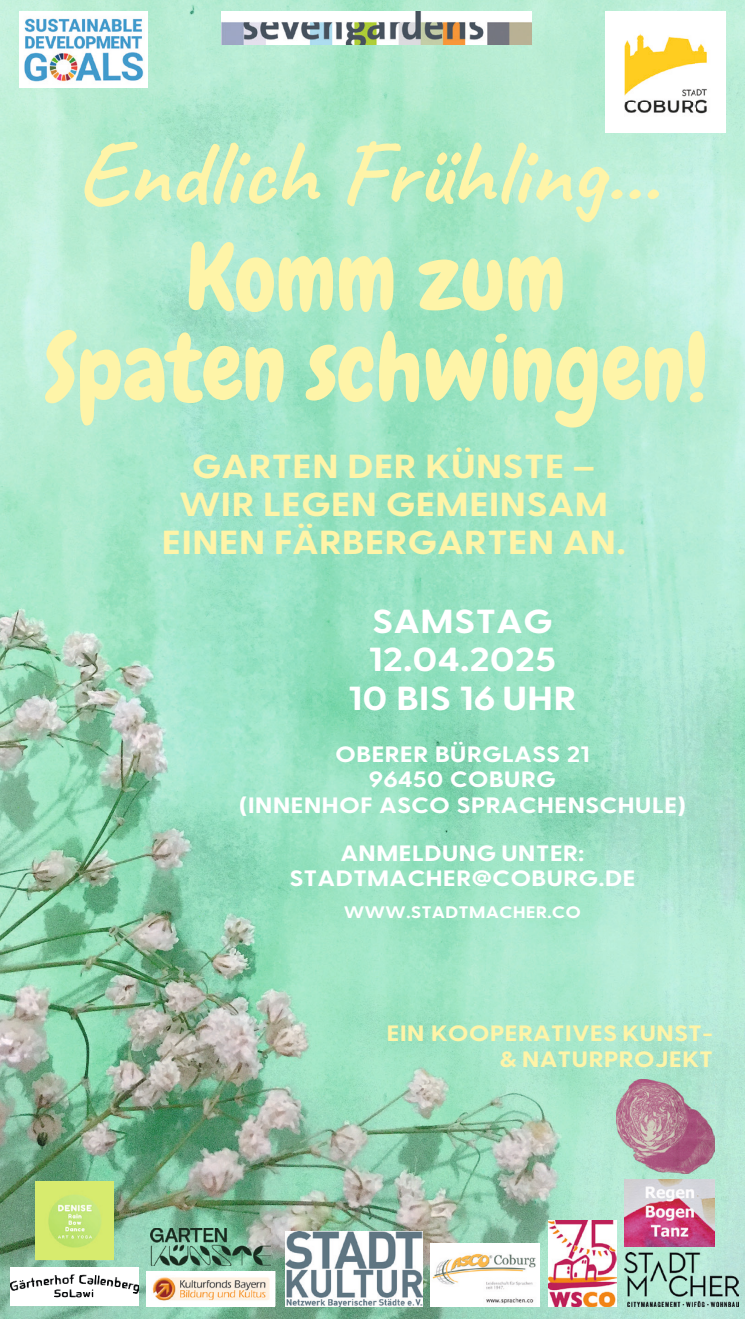
<style>
.page{position:relative;width:745px;height:1319px;background:#fff}
.page>*{position:absolute;margin:0;border:0;box-sizing:border-box;transform-origin:0 0}
.t1{font:91.75px/90.2px "Chewy";color:#fef4a8;text-align:center}
.t2{font:700 91.75px "Caveat";color:#fef4a8}
.t3{font:700 33.25px/37.8px "Greycliff CF";color:#fef4a8;text-align:center;scale:1.15 1}
.t4{font:700 33.25px/38.2px "Greycliff CF";color:#fff;text-align:center;scale:1.15 1}
.t5{font:700 22.25px/25.5px "Greycliff CF";color:#fff;text-align:center;scale:1.15 1}
.t6{font:700 22.25px/25.5px "Greycliff CF";color:#fef4a8;text-align:right;scale:1.15 1}
.t7{font:700 16.75px "Greycliff CF";color:#fff;scale:1.15 1}
</style>
<div class="page">
<img style="left:0;top:0;width:744px;height:1318px">
<img style="left:624px;top:1251px;width:114px;height:54px">
<img style="left:147px;top:1271px;width:128px;height:34px">
<img style="left:605px;top:12px;width:120px;height:120px">
<img style="left:20px;top:12px;width:128px;height:76px">
<img style="left:221px;top:12px;width:310px;height:33px">
<img style="left:35px;top:1181px;width:79px;height:78px">
<img style="left:151px;top:1227px;width:120px;height:38px">
<img style="left:11px;top:1267px;width:127px;height:38px">
<img style="left:147px;top:1270px;width:128px;height:1px">
<img style="left:285px;top:1231px;width:137px;height:74px">
<img style="left:430px;top:1242px;width:109px;height:63px">
<img style="left:615px;top:1078px;width:99px;height:95px">
<img style="left:547px;top:1220px;width:68px;height:85px">
<img style="left:624px;top:1178px;width:90px;height:68px">
<img style="left:624px;top:1252px;width:113px;height:53px">
<h1 class="t2" style="left:75px;top:114px;width:584px">Endlich Frühling...</h1>
<h1 class="t1" style="left:45px;top:233px;width:664px">Komm zum<br>Spaten schwingen!</h1>
<h2 class="t3" style="left:161px;top:446px;width:405px">GARTEN DER KÜNSTE –<br>WIR LEGEN GEMEINSAM<br>EINEN FÄRBERGARTEN AN.</h2>
<h2 class="t4" style="left:348px;top:600px;width:200px">SAMSTAG<br>12.04.2025<br>10 BIS 16 UHR</h2>
<p class="t5" style="left:238px;top:739px;width:390px">OBERER BÜRGLASS 21<br>96450 COBURG<br>(INNENHOF ASCO SPRACHENSCHULE)</p>
<p class="t5" style="left:289px;top:839px;width:302px">ANMELDUNG UNTER:<br>STADTMACHER@COBURG.DE</p>
<p class="t7" style="left:343px;top:899px;width:208px">WWW.STADTMACHER.CO</p>
<p class="t6" style="left:386px;top:1019px;width:285px">EIN KOOPERATIVES KUNST-&amp; NATURPROJEKT</p>
</div>
